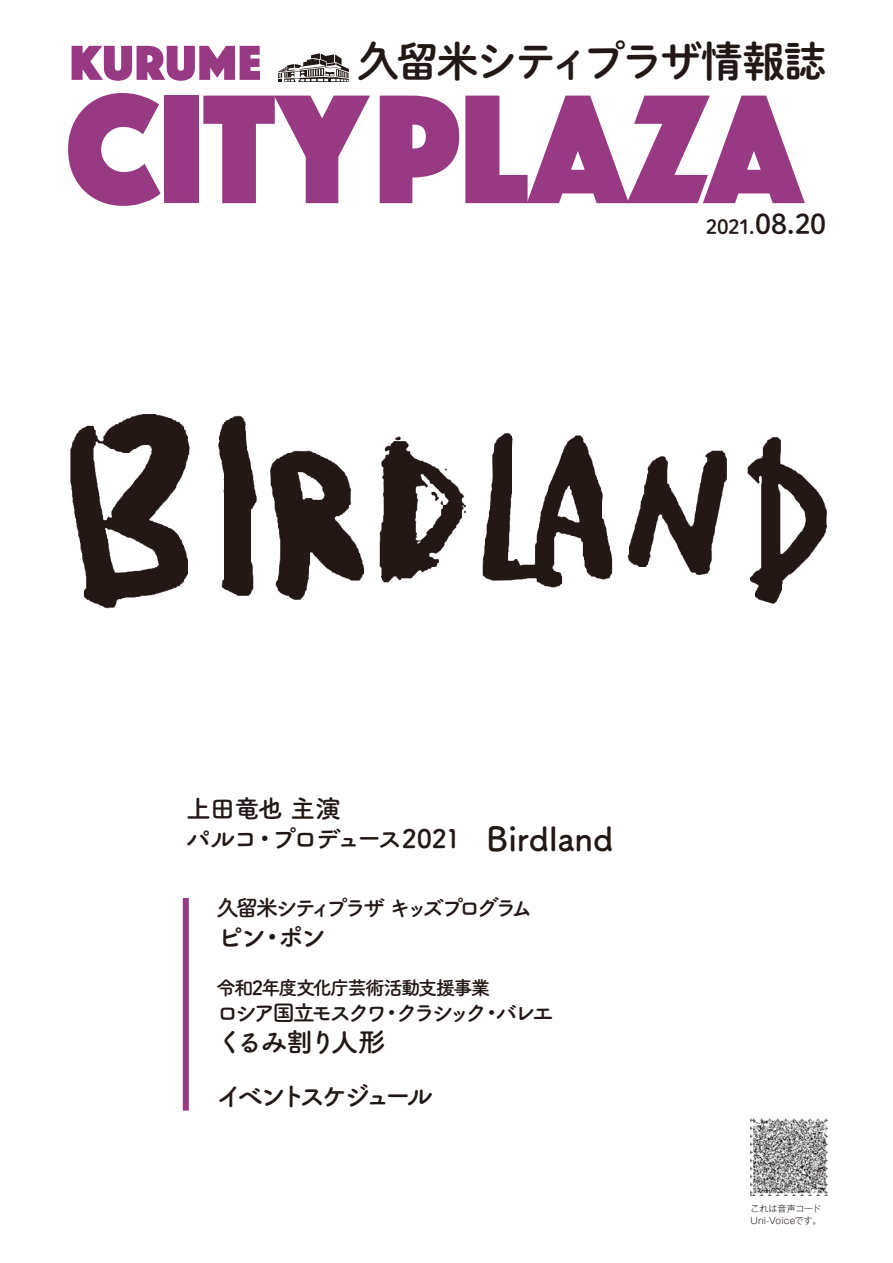
<style>
.page{position:relative;width:893px;height:1263px;background:#fff}
.page>*{position:absolute;margin:0;border:0;box-sizing:border-box;transform-origin:0 0}
.t1{font:161.25px "Phosphate Solid";color:#973a83;scale:.95 1}
.t2{font:51px "Phosphate Solid";letter-spacing:.02em;color:#973a83}
.t3{font:42px "DNP Shuei M Go Std B";letter-spacing:-.07em;color:#221815}
.t4{font:27px/54px "Tsuku A Rd Gothic Std B";letter-spacing:-.18em;color:#221815}
.t5{font:25.5px/30.8px "Tsuku A Rd Gothic Std B";letter-spacing:-.075em;color:#221815}
.t6{font:22.5px "Tsuku A Rd Gothic Std B";letter-spacing:-.195em;color:#221815}
.t7{font:19.5px "Tsuku A Rd Gothic Std B";letter-spacing:-.1em;color:#221815}
.t8{font:19.5px "DNP Shuei M Go Std B";color:#221815}
.t9{font:300 9px/12px "Gothic MB101 Pr 6 N";color:#221815}
.s1{font-size:27px}
.s2{font-size:33px}
</style>
<div class="page">
<img style="left:70px;top:414px;width:757px;height:195px">
<img style="left:751px;top:1118px;width:76px;height:77px">
<svg style="left:278px;top:53px;width:71px;height:29px"></svg>
<div style="left:183px;top:898px;width:6px;height:212px;background:#973a83"></div>
<h2 class="t2" style="left:70px;top:27px;width:193px">KuRUME</h2>
<h3 class="t3" style="left:357px;top:30px;width:470px">久留米シティプラザ情報誌</h3>
<h1 class="t1" style="left:65px;top:35px;width:777px">CITY PLAZA</h1>
<p class="t8" style="left:706px;top:212px;width:122px">2021.<span class="s1">08.20</span></p>
<p class="t5" style="left:186px;top:791px;width:429px">上田竜也 主演<br>パルコ・プロデュース2021　<span class="s2">Birdland</span></p>
<p class="t6" style="left:217px;top:890px;width:318px">久留米シティプラザ キッズプログラム</p>
<p class="t4" style="left:217px;top:908px;width:112px">ピン・ポン</p>
<p class="t7" style="left:217px;top:972px;width:275px">令和2年度文化庁芸術活動支援事業</p>
<p class="t6" style="left:217px;top:995px;width:339px">ロシア国立モスクワ・クラシック・バレエ</p>
<p class="t4" style="left:217px;top:1013px;width:218px">くるみ割り人形<br>イベントスケジュール</p>
<p class="t9" style="left:751px;top:1201px;width:72px">これは音声コード<br>Uni-Voiceです。</p>
</div>
